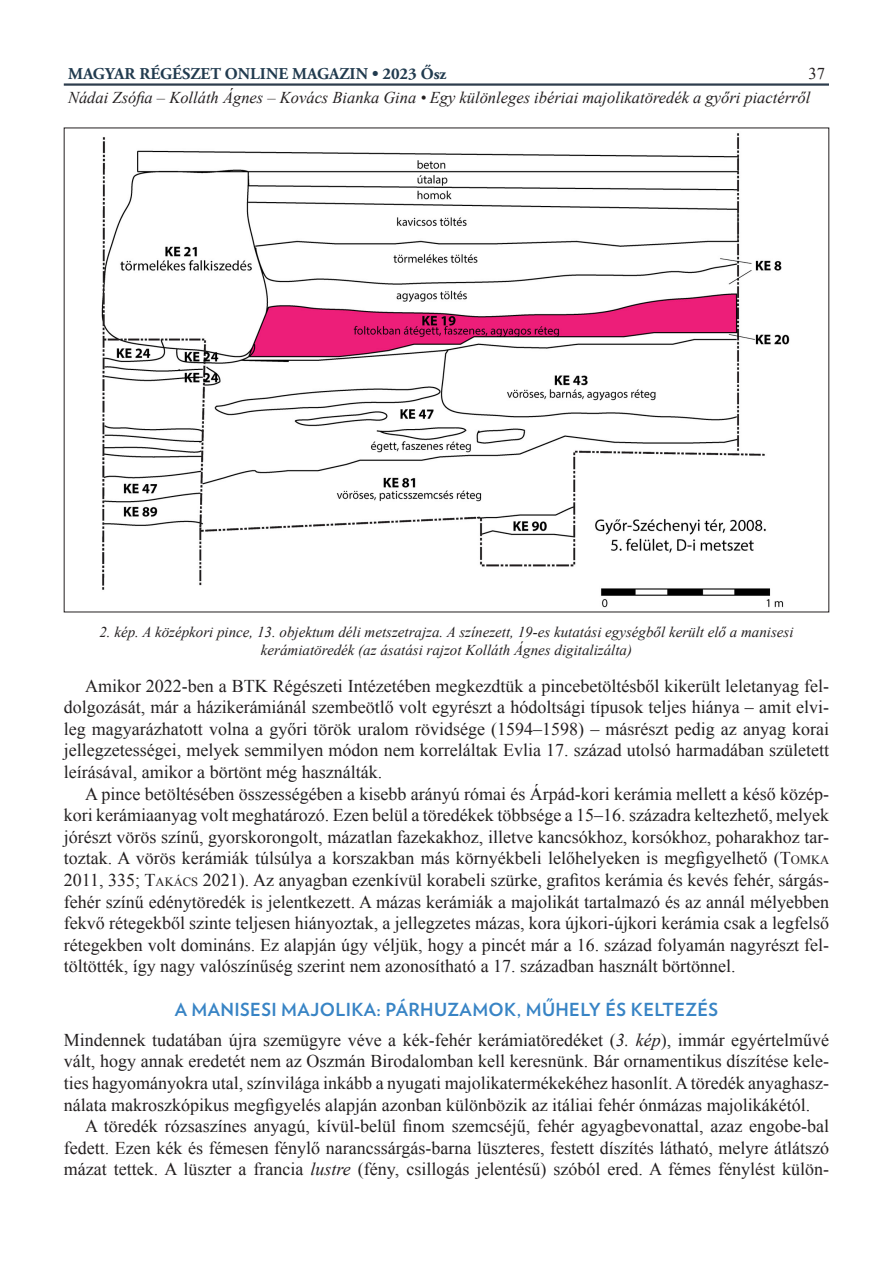
<style>
.page{position:relative;width:893px;height:1263px;background:#fff}
.page>*{position:absolute;margin:0;border:0;box-sizing:border-box;transform-origin:0 0}
.cikk_szoveg_print{font:18px/21.6px "Times New Roman";color:#231f20;text-align:justify}
.alcim{font:700 18px "Verlag";letter-spacing:.02em;color:#3884c5}
.t1{font:italic 16.5px "Times New Roman";color:#231f20}
.t2{font:700 16.5px "Adobe Garamond Pro";color:#213b4f}
.t3{font:16.5px "Times New Roman";color:#231f20}
.kepala{font:italic 15px/18px "Times New Roman";color:#231f20;text-align:center}
.s1{font-style:inherit}
.s2{font-size:12.6px}
.s3{font-style:italic}
</style>
<div class="page">
<hr style="left:64px;top:83px;width:765px;height:3px;background:#2d3d4d">
<img style="left:101px;top:133px;width:689px;height:475px">
<p class="t2" style="left:68px;top:65px;width:380px">MAGYAR RÉGÉSZET ONLINE MAGAZIN • 2023 Ősz</p>
<p class="t1" style="left:68px;top:87px;width:744px">Nádai Zsófia – Kolláth Ágnes – Kovács Bianka Gina • Egy különleges ibériai majolikatöredék a győri piactérről</p>
<p class="t3" style="left:808px;top:62px;width:18px">37</p>
<p class="kepala" style="left:99px;top:622px;width:696px">2. kép. A középkori pince, 13. objektum déli metszetrajza. A színezett, 19-es kutatási egységből került elő a manisesi kerámiatöredék (az ásatási rajzot Kolláth Ágnes digitalizálta)</p>
<p class="cikk_szoveg_print" style="left:64px;top:674px;width:767px;text-indent:21px">Amikor 2022-ben a BTK Régészeti Intézetében megkezdtük a pincebetöltésből kikerült leletanyag fel&shy;dolgozását, már a házikerámiánál szembeötlő volt egyrészt a hódoltsági típusok teljes hiánya – amit elvi&shy;leg magyarázhatott volna a győri török uralom rövidsége (1594–1598) – másrészt pedig az anyag korai jellegzetességei, melyek semmilyen módon nem korreláltak Evlia 17. század utolsó harmadában született leírásával, amikor a börtönt még használták.</p>
<p class="cikk_szoveg_print" style="left:64px;top:782px;width:767px;text-indent:21px">A pince betöltésében összességében a kisebb arányú római és Árpád-kori kerámia mellett a késő közép&shy;kori kerámiaanyag volt meghatározó. Ezen belül a töredékek többsége a 15–16. századra keltezhető, melyek jórészt vörös színű, gyorskorongolt, mázatlan fazekakhoz, illetve kancsókhoz, korsókhoz, poharakhoz tar&shy;toztak. A vörös kerámiák túlsúlya a korszakban más környékbeli lelőhelyeken is megfigyelhető (<span class="s1">T</span><span class="s2">OMKA </span>2011, 335; <span class="s1">T</span><span class="s2">AKÁCS</span> 2021). Az anyagban ezenkívül korabeli szürke, grafitos kerámia és kevés fehér, sárgás&shy;fehér színű edénytöredék is jelentkezett. A mázas kerámiák a majolikát tartalmazó és az annál mélyebben fekvő rétegekből szinte teljesen hiányoztak, a jellegzetes mázas, kora újkori-újkori kerámia csak a legfelső rétegekben volt domináns. Ez alapján úgy véljük, hogy a pincét már a 16. század folyamán nagyrészt fel&shy;töltötték, így nagy valószínűség szerint nem azonosítható a 17. században használt börtönnel.</p>
<p class="alcim" style="left:175px;top:995px;width:545px">A MANISESI MAJOLIKA: PÁRHUZAMOK, MŰHELY ÉS KELTEZÉS</p>
<p class="cikk_szoveg_print" style="left:64px;top:1029px;width:767px">Mindennek tudatában újra szemügyre véve a kék-fehér kerámiatöredéket (<span class="s3">3. kép</span>), immár egyértelművé vált, hogy annak eredetét nem az Oszmán Birodalomban kell keresnünk. Bár ornamentikus díszítése kele&shy;ties hagyományokra utal, színvilága inkább a nyugati majolikatermékekéhez hasonlít. A töredék anyaghasz&shy;nálata makroszkópikus megfigyelés alapján azonban különbözik az itáliai fehér ónmázas majolikákétól.</p>
<p class="cikk_szoveg_print" style="left:64px;top:1115px;width:767px;text-indent:21px">A töredék rózsaszínes anyagú, kívül-belül finom szemcséjű, fehér agyagbevonattal, azaz engobe-bal fedett. Ezen kék és fémesen fénylő narancssárgás-barna lüszteres, festett díszítés látható, melyre átlátszó mázat tettek. A lüszter a francia <span class="s3">lustre</span> (fény, csillogás jelentésű) szóból ered. A fémes fénylést külön-</p>
</div>
